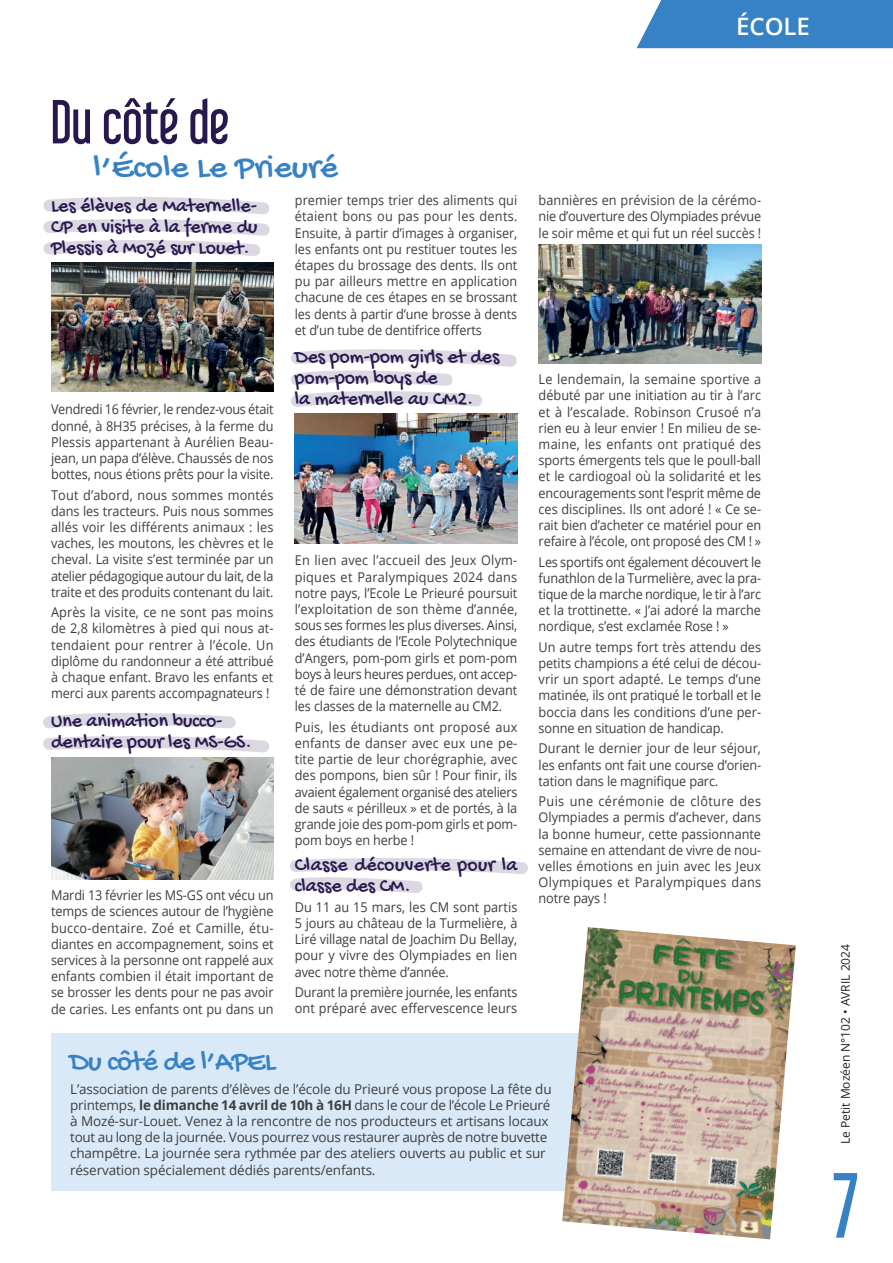
<style>
.page{position:relative;width:893px;height:1263px;background:#fff}
.page>*{position:absolute;margin:0;border:0;box-sizing:border-box;transform-origin:0 0}
.t1{font:82.5px "Libel Suit";color:#3782c4}
.t2{font:55.5px "Libel Suit";color:#27184e}
.t3{font:34.5px "Gochi Hand";color:#3782c4}
.t4{font:30px "Gochi Hand";letter-spacing:-.02em;color:#3782c4}
.t5{font:600 24px "Open Sans";color:#fff}
.t6{font:21px/21px "Gochi Hand";color:#27184e;scale:.94 1}
.t7{font:21px/21px "Gochi Hand";letter-spacing:.02em;color:#27184e;scale:.94 1}
.t8{font:13.5px/16.2px "Open Sans";letter-spacing:-.01em;color:#3e3e3f;text-align:justify;scale:.94 1}
.t9{font:13.5px/16.2px "Open Sans";letter-spacing:-.01em;color:#3e3e3f}
.t10{font:12px "Open Sans";color:#231f20}
.s1{font-weight:700}
</style>
<div class="page">
<div style="left:51px;top:1033px;width:710px;height:158px;background:#dae9f7"></div>
<svg style="left:291px;top:349px;width:226px;height:58px"></svg>
<svg style="left:43px;top:713px;width:227px;height:40px"></svg>
<svg style="left:290px;top:858px;width:238px;height:35px"></svg>
<svg style="left:43px;top:197px;width:227px;height:59px"></svg>
<img style="left:51px;top:262px;width:223px;height:130px">
<img style="left:51px;top:757px;width:223px;height:122px">
<img style="left:295px;top:414px;width:222px;height:129px">
<img style="left:562px;top:927px;width:234px;height:312px">
<img style="left:539px;top:245px;width:222px;height:119px">
<div style="left:637px;top:0;width:256px;height:48px;background:#3782c4"></div>
<h3 class="t5" style="left:736px;top:10px;width:75px">ÉCOLE</h3>
<h2 class="t2" style="left:51px;top:89px;width:180px">Du côté de</h2>
<h3 class="t3" style="left:94px;top:150px;width:246px">l’École Le Prieuré</h3>
<h3 class="t6" style="left:51px;top:197px;width:221px;text-align:justify">Les élèves de Maternelle-CP en visite à la ferme du Plessis à Mozé sur Louet.</h3>
<p class="t8" style="left:51px;top:401px;width:238px">Vendredi 16 février, le rendez-vous était donné, à 8H35 précises, à la ferme du Plessis appartenant à Aurélien Beau&shy;jean, un papa d’élève. Chaussés de nos bottes, nous étions prêts pour la visite.</p>
<p class="t8" style="left:51px;top:486px;width:238px">Tout d’abord, nous sommes montés dans les tracteurs. Puis nous sommes allés voir les différents animaux : les vaches, les moutons, les chèvres et le cheval. La visite s’est terminée par un atelier pédagogique autour du lait, de la traite et des produits contenant du lait.</p>
<p class="t8" style="left:51px;top:604px;width:238px">Après la visite, ce ne sont pas moins de 2,8 kilomètres à pied qui nous at&shy;tendaient pour rentrer à l’école. Un diplôme du randonneur a été attribué à chaque enfant. Bravo les enfants et merci aux parents accompagnateurs !</p>
<h3 class="t6" style="left:51px;top:711px;width:215px">Une animation bucco&shy;dentaire pour les MS-GS.</h3>
<p class="t8" style="left:51px;top:887px;width:238px">Mardi 13 février les MS-GS ont vécu un temps de sciences autour de l’hygiène bucco-dentaire. Zoé et Camille, étu&shy;diantes en accompagnement, soins et services à la personne ont rappelé aux enfants combien il était important de se brosser les dents pour ne pas avoir de caries. Les enfants ont pu dans un</p>
<h3 class="t4" style="left:70px;top:1046px;width:207px">Du côté de l’APEL</h3>
<p class="t8" style="left:295px;top:192px;width:238px">premier temps trier des aliments qui étaient bons ou pas pour les dents.<br>Ensuite, à partir d’images à organiser, les enfants ont pu restituer toutes les étapes du brossage des dents. Ils ont pu par ailleurs mettre en application chacune de ces étapes en se brossant les dents à partir d’une brosse à dents et d’un tube de dentifrice offerts</p>
<h3 class="t6" style="left:295px;top:348px;width:219px">Des pom-pom girls et des pom-pom boys de<br>la maternelle au CM2.</h3>
<p class="t8" style="left:295px;top:552px;width:238px">En lien avec l’accueil des Jeux Olym&shy;piques et Paralympiques 2024 dans notre pays, l’Ecole Le Prieuré poursuit l’exploitation de son thème d’année, sous ses formes les plus diverses. Ainsi, des étudiants de l’Ecole Polytechnique d’Angers, pom-pom girls et pom-pom boys à leurs heures perdues, ont accep&shy;té de faire une démonstration devant les classes de la maternelle au CM2.</p>
<p class="t8" style="left:295px;top:718px;width:238px">Puis, les étudiants ont proposé aux enfants de danser avec eux une pe&shy;tite partie de leur chorégraphie, avec des pompons, bien sûr ! Pour finir, ils avaient également organisé des ateliers de sauts « périlleux » et de portés, à la grande joie des pom-pom girls et pom&shy;pom boys en herbe !</p>
<h3 class="t7" style="left:295px;top:856px;width:238px">Classe découverte pour la classe des CM.</h3>
<p class="t8" style="left:295px;top:898px;width:238px">Du 11 au 15 mars, les CM sont partis 5 jours au château de la Turmelière, à Liré village natal de Joachim Du Bellay, pour y vivre des Olympiades en lien avec notre thème d’année.</p>
<p class="t8" style="left:295px;top:984px;width:238px">Durant la première journée, les enfants ont préparé avec effervescence leurs</p>
<p class="t8" style="left:539px;top:192px;width:238px">bannières en prévision de la cérémo&shy;nie d’ouverture des Olympiades prévue le soir même et qui fut un réel succès !</p>
<p class="t8" style="left:539px;top:371px;width:238px">Le lendemain, la semaine sportive a débuté par une initiation au tir à l’arc et à l’escalade. Robinson Crusoé n’a rien eu à leur envier ! En milieu de se&shy;maine, les enfants ont pratiqué des sports émergents tels que le poull-ball et le cardiogoal où la solidarité et les encouragements sont l’esprit même de ces disciplines. Ils ont adoré ! « Ce se&shy;rait bien d’acheter ce matériel pour en refaire à l’école, ont proposé des CM ! »</p>
<p class="t8" style="left:539px;top:553px;width:238px">Les sportifs ont également découvert le funathlon de la Turmelière, avec la pra&shy;tique de la marche nordique, le tir à l’arc et la trottinette. « J’ai adoré la marche nordique, s’est exclamée Rose ! »</p>
<p class="t8" style="left:539px;top:638px;width:238px">Un autre temps fort très attendu des petits champions a été celui de décou&shy;vrir un sport adapté. Le temps d’une matinée, ils ont pratiqué le torball et le boccia dans les conditions d’une per&shy;sonne en situation de handicap.</p>
<p class="t8" style="left:539px;top:740px;width:238px">Durant le dernier jour de leur séjour, les enfants ont fait une course d’orien&shy;tation dans le magnifique parc.</p>
<p class="t8" style="left:539px;top:793px;width:238px">Puis une cérémonie de clôture des Olympiades a permis d’achever, dans la bonne humeur, cette passionnante semaine en attendant de vivre de nou&shy;velles émotions en juin avec les Jeux Olympiques et Paralympiques dans notre pays !</p>
<p class="t9" style="left:70px;top:1080px;width:483px">L’association de parents d’élèves de l’école du Prieuré vous propose La fête du printemps, <span class="s1">le dimanche 14 avril de 10h à 16H</span> dans le cour de l’école Le Prieuré à Mozé-sur-Louet. Venez à la rencontre de nos producteurs et artisans locaux tout au long de la journée. Vous pourrez vous restaurer auprès de notre buvette champêtre. La journée sera rythmée par des ateliers ouverts au public et sur réservation spécialement dédiés parents/enfants.</p>
<p class="t10" style="left:837px;top:1144px;width:202px;rotate:-90deg">Le Petit Mozéen N°102 • AVRIL 2024</p>
<h1 class="t1" style="left:832px;top:1156px;width:28px">7</h1>
</div>
